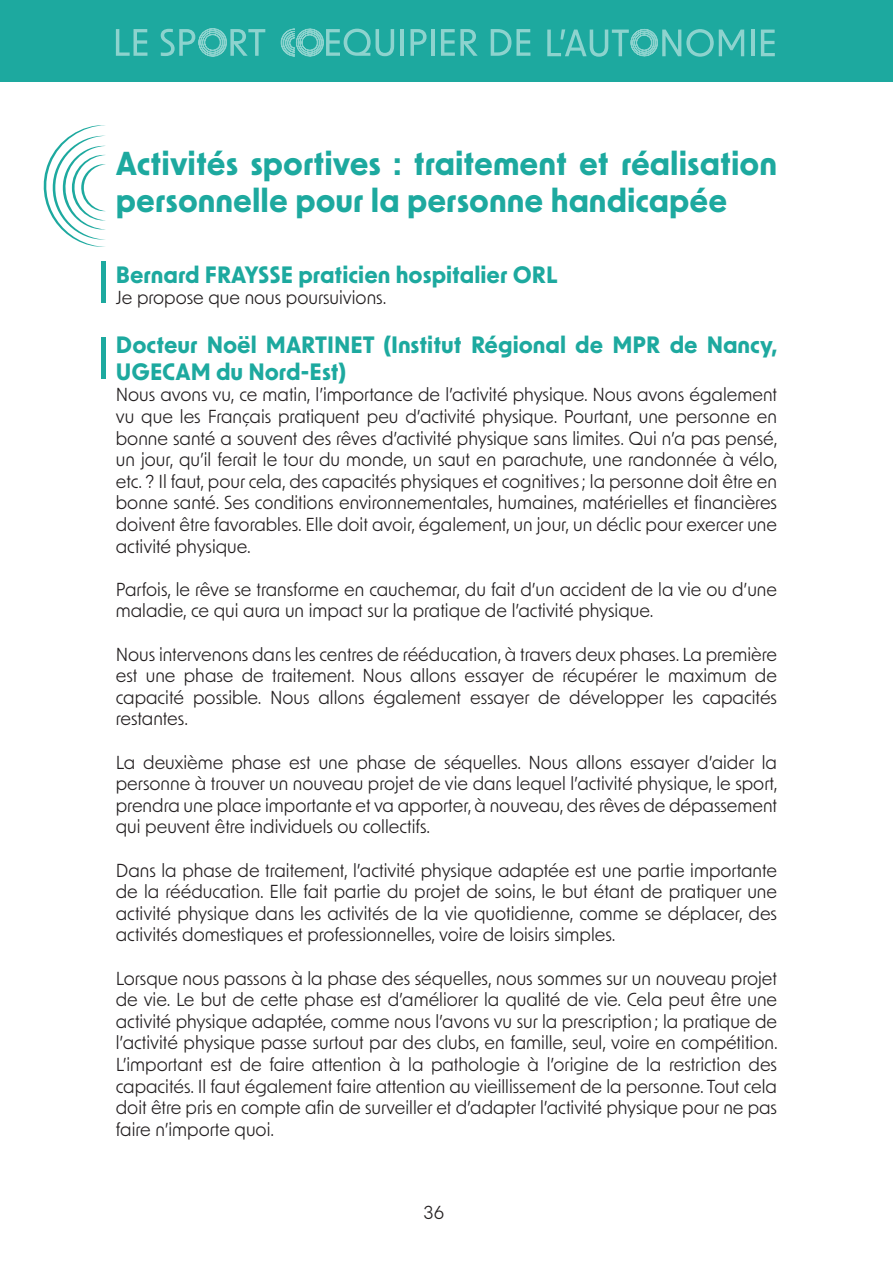
<style>
.page{position:relative;width:893px;height:1263px;background:#fff}
.page>*{position:absolute;margin:0;border:0;box-sizing:border-box;transform-origin:0 0}
.t1{font:700 31.5px/37.8px "New Order";color:#1da99f}
.t2{font:700 22.5px/27px "New Order";color:#1da99f}
.t3{font:18px/21.6px "New Order";color:#231f20;text-align:justify}
</style>
<div class="page">
<div style="left:0;top:0;width:893px;height:81px;background:#1da99f"></div>
<svg style="left:116px;top:29px;width:31px;height:27px"></svg>
<hr style="left:751px;top:30px;width:3px;height:26px;background:#fff">
<svg style="left:761px;top:30px;width:14px;height:26px"></svg>
<svg style="left:161px;top:28px;width:104px;height:29px"></svg>
<hr style="left:400px;top:29px;width:4px;height:27px;background:#8dd3ce">
<svg style="left:410px;top:29px;width:17px;height:27px"></svg>
<hr style="left:431px;top:29px;width:3px;height:27px;background:#fff">
<svg style="left:441px;top:29px;width:37px;height:27px"></svg>
<svg style="left:491px;top:29px;width:39px;height:27px"></svg>
<svg style="left:281px;top:28px;width:113px;height:29px"></svg>
<svg style="left:547px;top:29px;width:197px;height:28px"></svg>
<svg style="left:43px;top:125px;width:63px;height:122px"></svg>
<div style="left:101px;top:261px;width:5px;height:42px;background:#1da99f"></div>
<div style="left:101px;top:337px;width:5px;height:41px;background:#1da99f"></div>
<h1 class="t1" style="left:116px;top:143px;width:663px">Activités sportives : traitement et réalisation personnelle pour la personne handicapée</h1>
<p class="t2" style="left:116px;top:260px;width:443px">Bernard FRAYSSE praticien hospitalier ORL</p>
<p class="t3" style="left:116px;top:286px;width:272px">Je propose que nous poursuivions.</p>
<p class="t2" style="left:116px;top:330px;width:663px">Docteur Noël MARTINET (Institut Régional de MPR de Nancy,<br>UGECAM du Nord-Est)</p>
<p class="t3" style="left:116px;top:383px;width:663px">Nous avons vu, ce matin, l’importance de l’activité physique. Nous avons également vu que les Français pratiquent peu d’activité physique. Pourtant, une personne en bonne santé a souvent des rêves d’activité physique sans limites. Qui n’a pas pensé, un jour, qu’il ferait le tour du monde, un saut en parachute, une randonnée à vélo, etc. ? Il faut, pour cela, des capacités physiques et cognitives; la personne doit être en bonne santé. Ses conditions environnementales, humaines, matérielles et financières doivent être favorables. Elle doit avoir, également, un jour, un déclic pour exercer une activité physique.</p>
<p class="t3" style="left:116px;top:578px;width:663px">Parfois, le rêve se transforme en cauchemar, du fait d’un accident de la vie ou d’une maladie, ce qui aura un impact sur la pratique de l’activité physique.</p>
<p class="t3" style="left:116px;top:642px;width:663px">Nous intervenons dans les centres de rééducation, à travers deux phases. La première est une phase de traitement. Nous allons essayer de récupérer le maximum de capacité possible. Nous allons également essayer de développer les capacités restantes.</p>
<p class="t3" style="left:116px;top:750px;width:663px">La deuxième phase est une phase de séquelles. Nous allons essayer d’aider la personne à trouver un nouveau projet de vie dans lequel l’activité physique, le sport, prendra une place importante et va apporter, à nouveau, des rêves de dépassement qui peuvent être individuels ou collectifs.</p>
<p class="t3" style="left:116px;top:858px;width:663px">Dans la phase de traitement, l’activité physique adaptée est une partie importante de la rééducation. Elle fait partie du projet de soins, le but étant de pratiquer une activité physique dans les activités de la vie quotidienne, comme se déplacer, des activités domestiques et professionnelles, voire de loisirs simples.</p>
<p class="t3" style="left:116px;top:966px;width:663px">Lorsque nous passons à la phase des séquelles, nous sommes sur un nouveau projet de vie. Le but de cette phase est d’améliorer la qualité de vie. Cela peut être une activité physique adaptée, comme nous l’avons vu sur la prescription; la pratique de l’activité physique passe surtout par des clubs, en famille, seul, voire en compétition.<br>L’important est de faire attention à la pathologie à l’origine de la restriction des capacités. Il faut également faire attention au vieillissement de la personne. Tout cela doit être pris en compte afin de surveiller et d’adapter l’activité physique pour ne pas faire n’importe quoi.</p>
<p class="t3" style="left:423px;top:1201px;width:22px">36</p>
</div>
